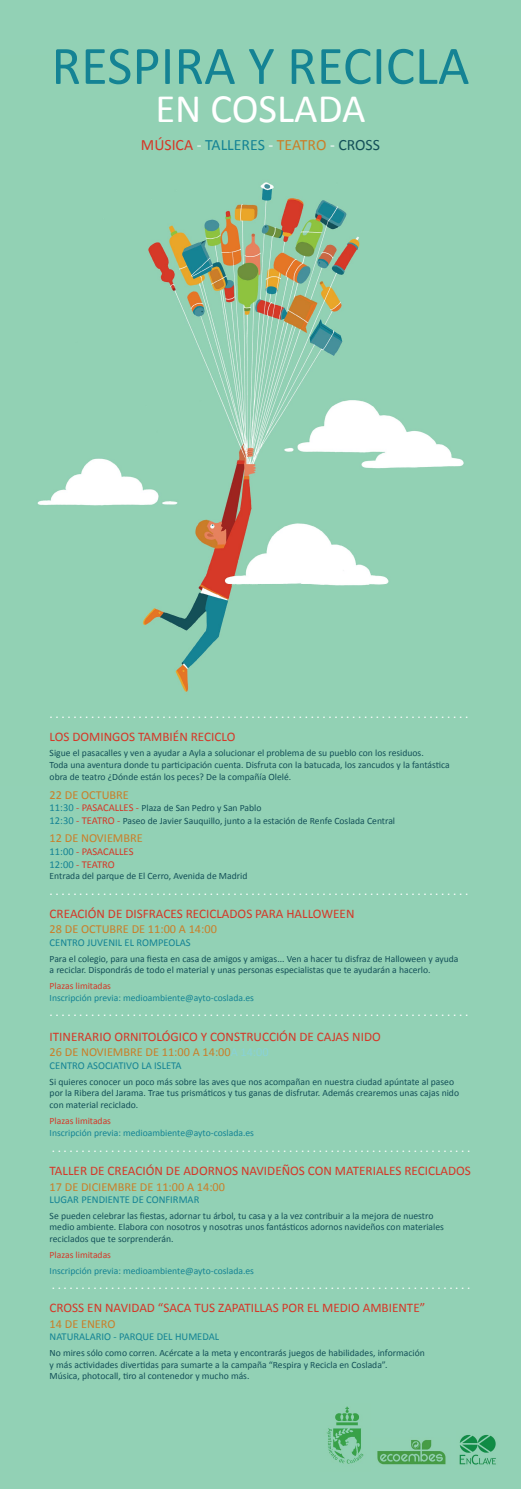
<style>
.page{position:relative;width:521px;height:1489px;background:#fff}
.page>*{position:absolute;margin:0;border:0;box-sizing:border-box;transform-origin:0 0}
.t1{font:54.69px "Calibri";color:#148394}
.t2{font:40.51px "Calibri";color:#fff}
.t3{font:15.75px "Calibri";color:#148394}
.t4{font:13.12px "Calibri";color:#fff}
.t5{font:13.12px "Calibri";color:#d53727}
.t6{font:12.25px "Calibri";color:#ca7e28}
.t7{font:10.5px "Calibri";color:#148394}
.t8{font:10.5px/12.6px "Calibri";color:#d53727}
.t9{font:9.62px/11.5px "Calibri";color:#135058}
.t10{font:9.62px "Calibri";color:#148394}
.t11{font:9.62px "Calibri";color:#d53727}
.s1{color:#d53727}
.s2{color:#fff}
.s3{color:#ca7e28}
.s4{color:#135058}
.s5{font-size:10.5px;color:#148394}
.s6{font-size:10.5px;color:#d53727}
.s7{color:#148394}
.s8{color:#89d2d8}
</style>
<div class="page">
<div style="left:0;top:0;width:521px;height:1488px;background:#92d1b5"></div>
<img style="left:37px;top:182px;width:427px;height:510px">
<img style="left:326px;top:1406px;width:38px;height:58px">
<img style="left:377px;top:1440px;width:69px;height:25px">
<img style="left:459px;top:1434px;width:37px;height:31px">
<h1 class="t1" style="left:51px;top:31px;width:420px">RESPIRA Y RECICLA</h1>
<h2 class="t2" style="left:155px;top:83px;width:212px">EN COSLADA</h2>
<h3 class="t3" style="left:141px;top:135px;width:241px"><span class="s1">MÚSICA</span> <span class="s2">-</span> TALLERES <span class="s2">-</span> <span class="s3">TEATRO</span> <span class="s2">-</span> <span class="s4">CROSS</span></h3>
<h3 class="t4" style="left:50px;top:705px;width:420px">.......................................................................</h3>
<h3 class="t5" style="left:50px;top:727px;width:187px">LOS DOMINGOS TAMBIÉN RECICLO</h3>
<p class="t9" style="left:50px;top:747px;width:402px">Sigue el pasacalles y ven a ayudar a Ayla a solucionar el problema de su pueblo con los residuos.<br>Toda una aventura donde tu participación cuenta. Disfruta con la batucada, los zancudos y la fantástica</p>
<p class="t9" style="left:50px;top:771px;width:243px">obra de teatro ¿Dónde están los peces? De la compañía Olelé.</p>
<p class="t6" style="left:50px;top:787px;width:81px">22 DE OCTUBRE</p>
<p class="t9" style="left:50px;top:802px;width:347px;line-height:12.6px"><span class="s5">11:30</span> <span class="s6">- PASACALLES -</span> Plaza de San Pedro y San Pablo<br><span class="s5">12:30</span> <span class="s6">- TEATRO -</span> Paseo de Javier Sauquillo, junto a la estación de Renfe Coslada Central</p>
<p class="t6" style="left:50px;top:830px;width:95px">12 DE NOVIEMBRE</p>
<p class="t8" style="left:50px;top:845px;width:85px"><span class="s7">11:00</span> - PASACALLES<br><span class="s7">12:00</span> - TEATRO</p>
<p class="t9" style="left:50px;top:870px;width:199px">Entrada del parque de El Cerro, Avenida de Madrid</p>
<h3 class="t4" style="left:50px;top:882px;width:420px">.......................................................................</h3>
<h3 class="t5" style="left:50px;top:905px;width:306px">CREACIÓN DE DISFRACES RECICLADOS PARA HALLOWEEN</h3>
<p class="t6" style="left:50px;top:921px;width:169px">28 DE OCTUBRE DE 11:00 A 14:00</p>
<p class="t7" style="left:50px;top:935px;width:143px">CENTRO JUVENIL EL ROMPEOLAS</p>
<p class="t9" style="left:50px;top:952px;width:410px">Para el colegio, para una fiesta en casa de amigos y amigas... Ven a hacer tu disfraz de Halloween y ayuda a reciclar. Dispondrás de todo el material y unas personas especialistas que te ayudarán a hacerlo.</p>
<p class="t11" style="left:50px;top:979px;width:63px">Plazas limitadas</p>
<p class="t10" style="left:50px;top:991px;width:206px">Inscripción previa: medioambiente@ayto-coslada.es</p>
<h3 class="t4" style="left:50px;top:1003px;width:420px">.......................................................................</h3>
<h3 class="t5" style="left:50px;top:1027px;width:333px">ITINERARIO ORNITOLÓGICO Y CONSTRUCCIÓN DE CAJAS NIDO</h3>
<p class="t6" style="left:50px;top:1044px;width:221px">26 DE NOVIEMBRE DE 11:00 A 14:00<span class="s8">A 14:00</span></p>
<p class="t7" style="left:50px;top:1058px;width:134px">CENTRO ASOCIATIVO LA ISLETA</p>
<p class="t9" style="left:50px;top:1075px;width:411px">Si quieres conocer un poco más sobre las aves que nos acompañan en nuestra ciudad apúntate al paseo por la Ribera del Jarama. Trae tus prismáticos y tus ganas de disfrutar. Además crearemos unas cajas nido con material reciclado.</p>
<p class="t11" style="left:50px;top:1114px;width:63px">Plazas limitadas</p>
<p class="t10" style="left:50px;top:1126px;width:206px">Inscripción previa: medioambiente@ayto-coslada.es</p>
<h3 class="t4" style="left:52px;top:1139px;width:420px">.......................................................................</h3>
<h3 class="t5" style="left:50px;top:1161px;width:423px">TALLER DE CREACIÓN DE ADORNOS NAVIDEÑOS CON MATERIALES RECICLADOS</h3>
<p class="t6" style="left:50px;top:1178px;width:177px">17 DE DICIEMBRE DE 11:00 A 14:00</p>
<p class="t7" style="left:50px;top:1192px;width:151px">LUGAR PENDIENTE DE CONFIRMAR</p>
<p class="t9" style="left:50px;top:1209px;width:396px">Se pueden celebrar las fiestas, adornar tu árbol, tu casa y a la vez contribuir a la mejora de nuestro medio ambiente. Elabora con nosotros y nosotras unos fantásticos adornos navideños con materiales reciclados que te sorprenderán.</p>
<p class="t11" style="left:50px;top:1248px;width:63px">Plazas limitadas</p>
<p class="t10" style="left:50px;top:1264px;width:206px">Inscripción previa: medioambiente@ayto-coslada.es</p>
<h3 class="t4" style="left:52px;top:1276px;width:420px">.......................................................................</h3>
<h3 class="t5" style="left:50px;top:1299px;width:377px">CROSS EN NAVIDAD “SACA TUS ZAPATILLAS POR EL MEDIO AMBIENTE”</h3>
<p class="t6" style="left:50px;top:1315px;width:67px">14 DE ENERO</p>
<p class="t7" style="left:50px;top:1330px;width:171px">NATURALARIO - PARQUE DEL HUMEDAL</p>
<p class="t9" style="left:50px;top:1346px;width:377px">No mires sólo como corren. Acércate a la meta y encontrarás juegos de habilidades, información y más actividades divertidas para sumarte a la campaña “Respira y Recicla en Coslada”.<br>Música, photocall, tiro al contenedor y mucho más.</p>
</div>
